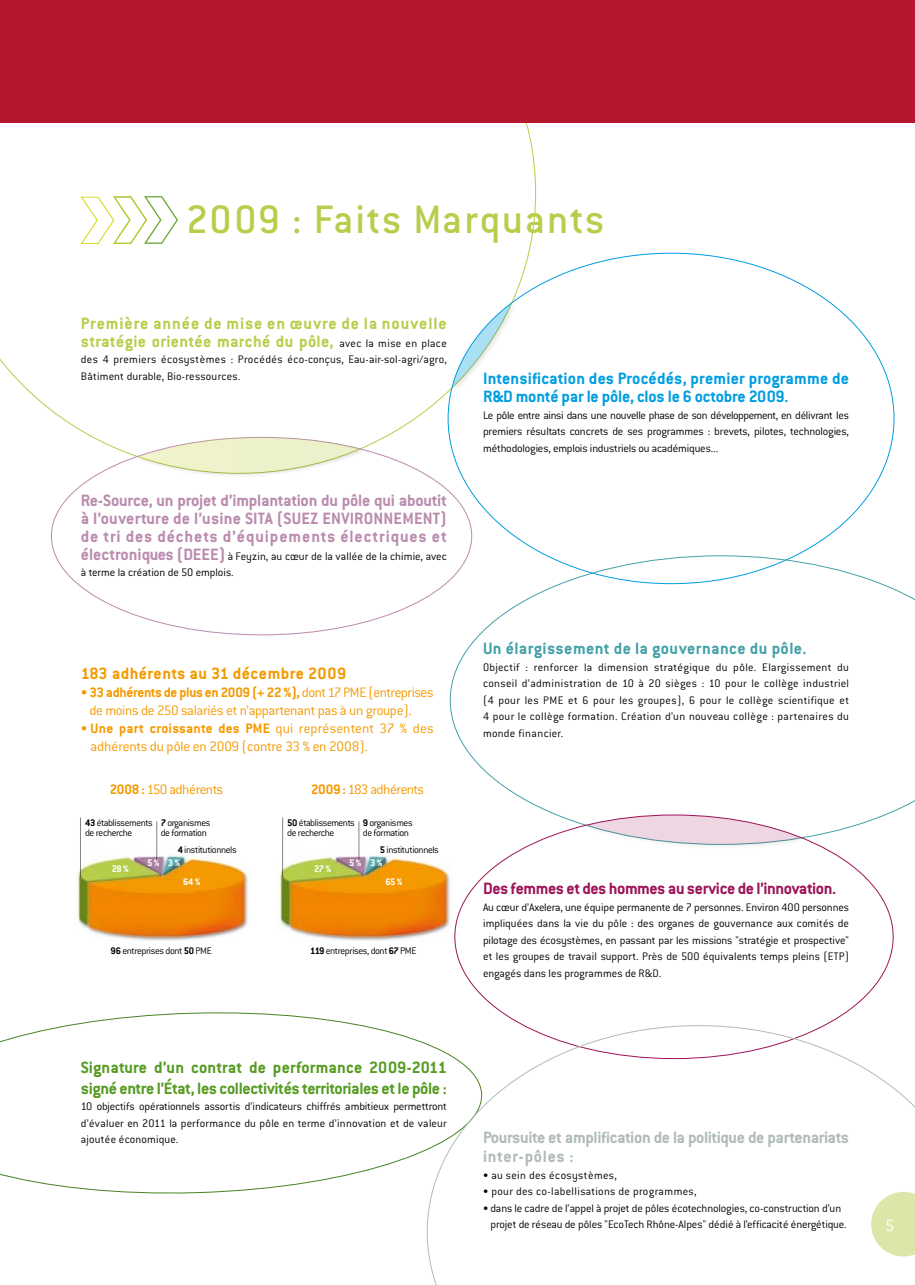
<style>
.page{position:relative;width:915px;height:1285px;background:#fff}
.page>*{position:absolute;margin:0;border:0;box-sizing:border-box;transform-origin:0 0}
.t1{font:500 43.5px "Conduit ITC";letter-spacing:.035em;color:#b7ce4b}
.t2{font:700 18px/18px "Conduit ITC";letter-spacing:.05em;color:#ba8bae;text-align:justify}
.t3{font:700 18px/21px "Conduit ITC";letter-spacing:-.02em;color:#569b22}
.t4{font:700 18px/18px "Conduit ITC";letter-spacing:.05em;color:#b7ce4b}
.t5{font:700 18px/18px "Conduit ITC";letter-spacing:.005em;color:#009ee0}
.t6{font:700 18px/19.5px "Conduit ITC";letter-spacing:-.02em;color:#b0bcba}
.t7{font:700 18px "Conduit ITC";letter-spacing:-.025em;color:#9d1459}
.t8{font:700 18px "Conduit ITC";letter-spacing:.025em;color:#44a1a7}
.t9{font:700 18px "Conduit ITC";letter-spacing:.025em;color:#f49a00}
.t10{font:300 18px "Conduit ITC";color:#fff}
.t11{font:300 15px/18px "Conduit ITC";letter-spacing:-.025em;color:#f49a00}
.t12{font:300 12px/16.5px "Conduit ITC";letter-spacing:.005em;color:#000;text-align:justify}
.t13{font:300 12px "Conduit ITC";letter-spacing:.025em;color:#000}
.t14{font:300 12px "Conduit ITC";letter-spacing:.03em;color:#000}
.t15{font:300 10.5px/10.5px "Conduit ITC";letter-spacing:-.035em;color:#000}
.t16{font:700 10.5px "Conduit ITC";letter-spacing:-.04em;color:#fff}
.s1{font-weight:300;font-size:12px;color:#000}
.s2{font-weight:700;font-size:18px;color:#ba8bae}
.s3{font-weight:700}
</style>
<div class="page">
<svg style="left:0;top:1012px;width:427px;height:182px"></svg>
<svg style="left:0;top:123px;width:535px;height:350px"></svg>
<svg style="left:81px;top:196px;width:97px;height:48px"></svg>
<svg style="left:450px;top:555px;width:464px;height:289px"></svg>
<svg style="left:427px;top:1025px;width:487px;height:259px"></svg>
<div style="left:137px;top:435px;width:228px;height:44px;background:#000;opacity:.43"></div>
<svg style="left:138px;top:436px;width:222px;height:37px"></svg>
<div style="left:584px;top:812px;width:222px;height:38px;background:#fff"></div>
<svg style="left:585px;top:814px;width:216px;height:31px"></svg>
<div style="left:449px;top:301px;width:69px;height:93px;background:#fff"></div>
<svg style="left:451px;top:303px;width:60px;height:85px"></svg>
<img style="left:74px;top:846px;width:174px;height:95px">
<hr style="left:80px;top:817px;width:1px;height:59px;background:#000">
<hr style="left:156px;top:821px;width:1px;height:41px;background:#000">
<img style="left:276px;top:846px;width:174px;height:95px">
<hr style="left:282px;top:817px;width:1px;height:59px;background:#000">
<hr style="left:358px;top:821px;width:1px;height:41px;background:#000">
<svg style="left:870px;top:1191px;width:44px;height:65px"></svg>
<div style="left:0;top:0;width:914px;height:123px;background:#b51730"></div>
<h1 class="t1" style="left:186px;top:195px;width:419px">2009 : Faits Marquants</h1>
<h2 class="t4" style="left:81px;top:314px;width:367px">Première année de mise en œuvre de la nouvelle stratégie orientée marché du pôle, <span class="s1">avec la mise en place</span></h2>
<p class="t12" style="left:81px;top:351px;width:367px">des 4 premiers écosystèmes : Procédés éco-conçus, Eau-air-sol-agri/agro,<br>Bâtiment durable, Bio-ressources.</p>
<h2 class="t2" style="left:81px;top:490px;width:367px">Re-Source, un projet d’implantation du pôle qui aboutit à l’ouverture de l’usine SITA (SUEZ ENVIRONNEMENT) de tri des déchets d’équipements électriques et</h2>
<p class="t12" style="left:81px;top:547px;width:367px"><span class="s2">électroniques (DEEE)</span> à Feyzin, au cœur de la vallée de la chimie, avec à terme la création de 50 emplois.</p>
<h2 class="t9" style="left:81px;top:662px;width:267px">183 adhérents au 31 décembre 2009</h2>
<p class="t11" style="left:89px;top:683px;width:345px;text-indent:-9px">• <span class="s3">33 adhérents de plus en 2009 (+ 22 %),</span> dont 17 PME (entreprises de moins de 250 salariés et n’appartenant pas à un groupe).</p>
<p class="t11" style="left:91px;top:719px;width:344px;text-indent:-10px">• <span class="s3">Une part croissante des PME</span> qui représentent 37 % des adhérents du pôle en 2009 (contre 33 % en 2008).</p>
<p class="t11" style="left:110px;top:779px;width:115px"><span class="s3">2008 :</span> 150 adhérents</p>
<p class="t11" style="left:311px;top:779px;width:114px"><span class="s3">2009 :</span> 183 adhérents</p>
<p class="t15" style="left:85px;top:816px;width:69px"><span class="s3">43</span> établissements de recherche</p>
<p class="t15" style="left:161px;top:816px;width:51px"><span class="s3">7</span> organismes de formation</p>
<p class="t15" style="left:287px;top:816px;width:69px"><span class="s3">50</span> établissements de recherche</p>
<p class="t15" style="left:363px;top:816px;width:51px"><span class="s3">9</span> organismes de formation</p>
<p class="t15" style="left:178px;top:844px;width:61px"><span class="s3">4</span> institutionnels</p>
<p class="t15" style="left:379px;top:844px;width:61px"><span class="s3">5</span> institutionnels</p>
<p class="t16" style="left:112px;top:862px;width:19px">28 %</p>
<p class="t16" style="left:147px;top:856px;width:35px">5% 3%</p>
<p class="t16" style="left:314px;top:862px;width:19px">27 %</p>
<p class="t16" style="left:349px;top:856px;width:35px">5% 3%</p>
<p class="t16" style="left:183px;top:875px;width:19px">64 %</p>
<p class="t16" style="left:385px;top:875px;width:19px">65 %</p>
<p class="t15" style="left:111px;top:945px;width:96px"><span class="s3">96</span> entreprises dont <span class="s3">50</span> PME</p>
<p class="t15" style="left:310px;top:945px;width:101px"><span class="s3">119</span> entreprises, dont <span class="s3">67</span> PME</p>
<h2 class="t3" style="left:81px;top:1055px;width:367px">Signature d’un contrat de performance 2009-2011 signé entre l’État, les collectivités territoriales et le pôle :</h2>
<p class="t12" style="left:81px;top:1097px;width:367px">10 objectifs opérationnels assortis d’indicateurs chiffrés ambitieux permettront d’évaluer en 2011 la performance du pôle en terme d’innovation et de valeur ajoutée économique.</p>
<h2 class="t5" style="left:483px;top:369px;width:367px">Intensification des Procédés, premier programme de<br>R&amp;D monté par le pôle, clos le 6 octobre 2009.</h2>
<p class="t12" style="left:483px;top:407px;width:367px">Le pôle entre ainsi dans une nouvelle phase de son développement, en délivrant les premiers résultats concrets de ses programmes : brevets, pilotes, technologies, méthodologies, emplois industriels ou académiques...</p>
<h2 class="t8" style="left:483px;top:638px;width:325px">Un élargissement de la gouvernance du pôle.</h2>
<p class="t12" style="left:483px;top:658px;width:367px">Objectif : renforcer la dimension stratégique du pôle. Elargissement du conseil d’administration de 10 à 20 sièges : 10 pour le collège industriel (4 pour les PME et 6 pour les groupes), 6 pour le collège scientifique et 4 pour le collège formation. Création d’un nouveau collège : partenaires du monde financier.</p>
<h2 class="t7" style="left:483px;top:877px;width:354px">Des femmes et des hommes au service de l’innovation.</h2>
<p class="t12" style="left:483px;top:898px;width:367px">Au cœur d’Axelera, une équipe permanente de 7 personnes. Environ 400 personnes impliquées dans la vie du pôle : des organes de gouvernance aux comités de pilotage des écosystèmes, en passant par les missions "stratégie et prospective" et les groupes de travail support. Près de 500 équivalents temps pleins (ETP) engagés dans les programmes de R&amp;D.</p>
<h2 class="t6" style="left:483px;top:1126px;width:367px">Poursuite et amplification de la politique de partenariats inter-pôles :</h2>
<p class="t14" style="left:483px;top:1168px;width:135px">• au sein des écosystèmes,</p>
<p class="t13" style="left:483px;top:1184px;width:215px">• pour des co-labellisations de programmes,</p>
<p class="t12" style="left:490px;top:1199px;width:357px;text-indent:-7px">• dans le cadre de l’appel à projet de pôles écotechnologies, co-construction d’un projet de réseau de pôles "EcoTech Rhône-Alpes" dédié à l’efficacité énergétique.</p>
<h2 class="t10" style="left:884px;top:1215px;width:11px">5</h2>
</div>
